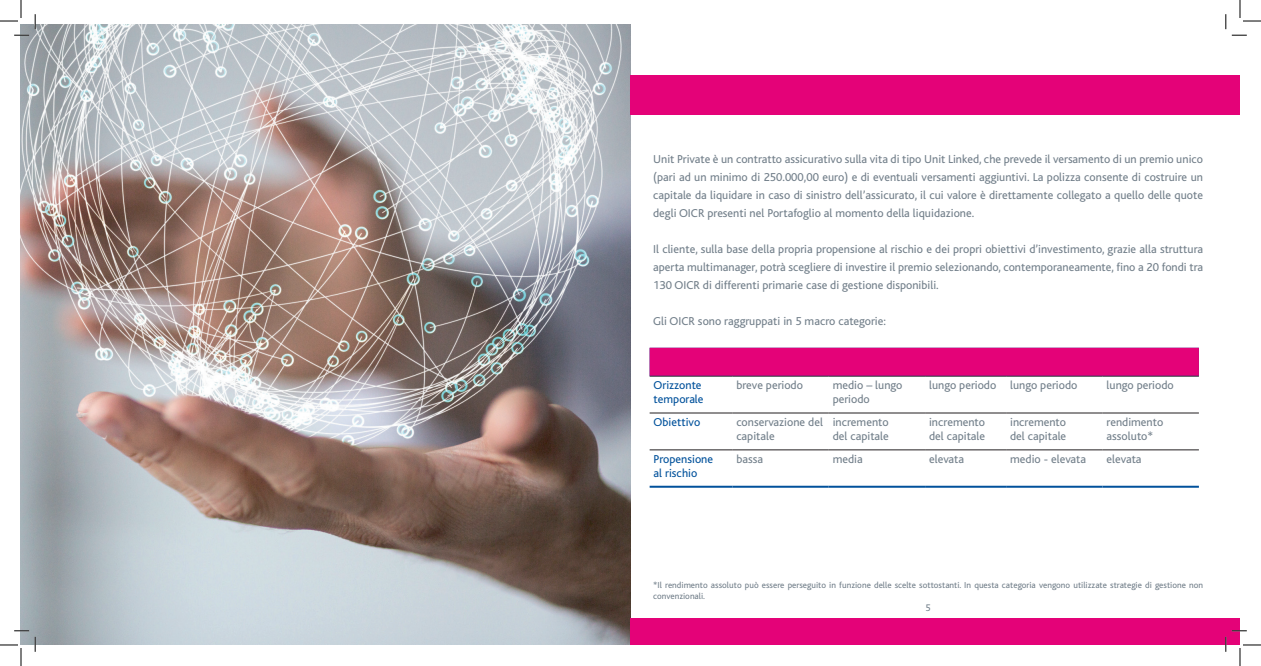
<style>
.page{position:relative;width:1261px;height:666px;background:#fff}
.page>*{position:absolute;margin:0;border:0;box-sizing:border-box;transform-origin:0 0}
.t1{font:12px/14px "Bliss";color:#727f8a}
.t2{font:12px/14px "Bliss";color:#01519b}
.t3{font:10px "Bliss";color:#727f8a}
.t4{font:9px/10.8px "Bliss";color:#727f8a}
</style>
<div class="page">
<hr style="left:650px;top:376px;width:82px;height:1px;background:#231f20">
<hr style="left:732px;top:376px;width:97px;height:1px;background:#231f20">
<hr style="left:829px;top:376px;width:96px;height:1px;background:#231f20">
<hr style="left:925px;top:376px;width:81px;height:1px;background:#231f20">
<hr style="left:1006px;top:376px;width:96px;height:1px;background:#231f20">
<hr style="left:1102px;top:376px;width:97px;height:1px;background:#231f20">
<hr style="left:650px;top:413px;width:82px;height:1px;background:#231f20">
<hr style="left:732px;top:413px;width:97px;height:1px;background:#231f20">
<hr style="left:829px;top:413px;width:96px;height:1px;background:#231f20">
<hr style="left:925px;top:413px;width:81px;height:1px;background:#231f20">
<hr style="left:1006px;top:413px;width:96px;height:1px;background:#231f20">
<hr style="left:1102px;top:413px;width:97px;height:1px;background:#231f20">
<hr style="left:650px;top:449px;width:82px;height:1px;background:#231f20">
<hr style="left:732px;top:449px;width:97px;height:1px;background:#231f20">
<hr style="left:829px;top:449px;width:96px;height:1px;background:#231f20">
<hr style="left:925px;top:449px;width:81px;height:1px;background:#231f20">
<hr style="left:1006px;top:449px;width:96px;height:1px;background:#231f20">
<hr style="left:1102px;top:449px;width:97px;height:1px;background:#231f20">
<hr style="left:650px;top:485px;width:82px;height:2px;background:#01519b">
<hr style="left:732px;top:485px;width:97px;height:2px;background:#01519b">
<hr style="left:829px;top:485px;width:96px;height:2px;background:#01519b">
<hr style="left:925px;top:485px;width:81px;height:2px;background:#01519b">
<hr style="left:1006px;top:485px;width:96px;height:2px;background:#01519b">
<hr style="left:1102px;top:485px;width:97px;height:2px;background:#01519b">
<img style="left:21px;top:25px;width:609px;height:620px">
<div style="left:630px;top:618px;width:610px;height:27px;background:#e40278"></div>
<div style="left:630px;top:75px;width:610px;height:40px;background:#e40278"></div>
<div style="left:650px;top:348px;width:549px;height:28px;background:#e40278"></div>
<svg style="left:14px;top:35px;width:15px;height:1px"></svg>
<svg style="left:1232px;top:35px;width:15px;height:1px"></svg>
<svg style="left:14px;top:630px;width:15px;height:1px"></svg>
<svg style="left:35px;top:14px;width:1px;height:15px"></svg>
<svg style="left:35px;top:636px;width:1px;height:15px"></svg>
<svg style="left:1225px;top:14px;width:2px;height:15px"></svg>
<svg style="left:0;top:0;width:22px;height:22px"></svg>
<svg style="left:0;top:644px;width:22px;height:22px"></svg>
<svg style="left:1240px;top:0;width:21px;height:22px"></svg>
<svg style="left:1225px;top:630px;width:36px;height:36px"></svg>
<p class="t1" style="left:653px;top:150px;width:551px;line-height:18px;text-align:justify">U nit Private è un contratto assicurativo sulla vita di tipo U nit Linked, che prevede il versamento di un premio unico (pari ad un minimo di 250.000,00 euro) e di eventuali versamenti aggiuntivi. La polizza consente di costruire un capitale da liquidare in caso di sinistro dell’assicurato, il cui valore è direttamente collegato a quello delle quote degli OICR presenti nel Portafoglio al momento della liquidazione.</p>
<p class="t1" style="left:653px;top:240px;width:551px;line-height:18px;text-align:justify">I l cliente, sulla base della propria propensione al rischio e dei propri obiettivi d’investimento, grazie alla struttura aperta multimanager, potrà scegliere di investire il premio selezionando, contemporaneamente, fino a 20 fondi tra 130 OICR di differenti primarie case di gestione disponibili.</p>
<p class="t1" style="left:653px;top:314px;width:234px">Gli OIC R sono raggruppati in 5 macro categorie:</p>
<p class="t2" style="left:654px;top:378px;width:51px">Orizzonte temporale</p>
<p class="t1" style="left:736px;top:378px;width:68px">breve periodo</p>
<p class="t1" style="left:833px;top:378px;width:71px">medio – lungo periodo</p>
<p class="t1" style="left:929px;top:378px;width:150px">lungo periodo lungo periodo</p>
<p class="t1" style="left:1106px;top:378px;width:69px">lungo periodo</p>
<p class="t2" style="left:654px;top:415px;width:48px">Obiettivo</p>
<p class="t1" style="left:736px;top:415px;width:88px">conservazione del capitale</p>
<p class="t1" style="left:833px;top:415px;width:58px">incremento del capitale</p>
<p class="t1" style="left:929px;top:415px;width:58px">incremento del capitale</p>
<p class="t1" style="left:1010px;top:415px;width:58px">incremento del capitale</p>
<p class="t1" style="left:1106px;top:415px;width:58px">rendimento assoluto*</p>
<p class="t2" style="left:654px;top:452px;width:61px">Propensione al rischio</p>
<p class="t1" style="left:736px;top:452px;width:28px">bassa</p>
<p class="t1" style="left:833px;top:452px;width:32px">media</p>
<p class="t1" style="left:929px;top:452px;width:37px">elevata</p>
<p class="t1" style="left:1010px;top:452px;width:78px">medio - elevata</p>
<p class="t1" style="left:1106px;top:452px;width:37px">elevata</p>
<p class="t4" style="left:653px;top:580px;width:551px">*I l rendimento assoluto può essere perseguito in funzione delle scelte sottostanti. I n questa categoria vengono utilizzate strategie di gestione non convenzionali.</p>
<p class="t3" style="left:925px;top:603px;width:7px">5</p>
</div>
